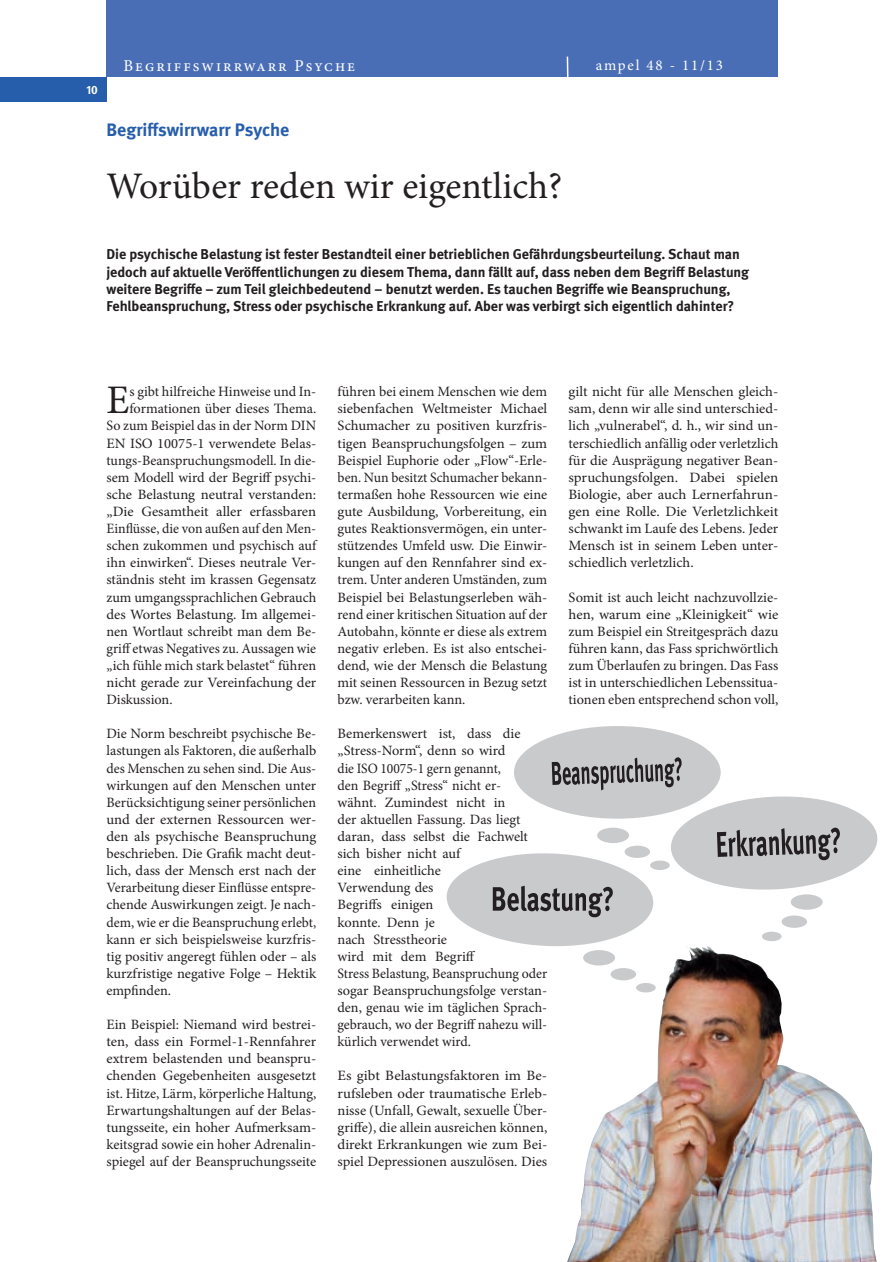
<style>
.page{position:relative;width:891px;height:1262px;background:#fff}
.page>*{position:absolute;margin:0;border:0;box-sizing:border-box;transform-origin:0 0}
.t1{font:40.5px "Minion Pro";color:#231f20}
.t2{font:37.5px "Minion Pro";color:#231f20}
.t3{font:700 18px "DGUV Meta";color:#275eac}
.t4{font:16.5px "Minion Pro";color:#fff}
.t5{font:15px "Minion Pro";letter-spacing:.12em;color:#fff}
.t6{font:14.25px/17.1px "Minion Pro";color:#231f20;text-align:justify}
.t7{font:700 14.25px/17.1px "DGUV Meta";color:#231f20}
.t8{font:14.25px/17.1px "Minion Pro";color:#231f20;text-align:justify;scale:1.05 1}
.t9{font:700 12px "DGUV Meta";color:#fff}
</style>
<div class="page">
<div style="left:106px;top:0;width:672px;height:77px;background:#4a6eb5"></div>
<div style="left:0;top:77px;width:106px;height:25px;background:#275eac"></div>
<svg style="left:567px;top:57px;width:1px;height:20px"></svg>
<div style="left:514px;top:726px;width:207px;height:92px;background:#c9cacc;border-radius:50%"></div>
<svg style="left:446px;top:757px;width:432px;height:189px"></svg>
<div style="left:597px;top:827px;width:32px;height:16px;background:#c9cacc;border-radius:50%"></div>
<div style="left:791px;top:894px;width:32px;height:15px;background:#c9cacc;border-radius:50%"></div>
<div style="left:625px;top:845px;width:25px;height:13px;background:#c9cacc;border-radius:50%"></div>
<div style="left:782px;top:915px;width:25px;height:13px;background:#c9cacc;border-radius:50%"></div>
<div style="left:650px;top:860px;width:20px;height:10px;background:#c9cacc;border-radius:50%"></div>
<div style="left:762px;top:931px;width:20px;height:10px;background:#c9cacc;border-radius:50%"></div>
<img style="left:567px;top:945px;width:310px;height:317px">
<p class="t9" style="left:86px;top:82px;width:13px">10</p>
<p class="t4" style="left:123px;top:55px;width:233px">Begriffswirrwarr Psyche</p>
<p class="t5" style="left:596px;top:55px;width:129px">ampel 48 - 11/13</p>
<p class="t3" style="left:106px;top:119px;width:184px">Begriffswirrwarr Psyche</p>
<h2 class="t2" style="left:106px;top:161px;width:457px">Worüber reden wir eigentlich?</h2>
<p class="t7" style="left:106px;top:246px;width:644px">Die psychische Belastung ist fester Bestandteil einer betrieblichen Gefährdungsbeurteilung. Schaut man jedoch auf aktuelle Veröffentlichungen zu diesem Thema, dann fällt auf, dass neben dem Begriff Belastung weitere Begriffe – zum Teil gleichbedeutend – benutzt werden. Es tauchen Begriffe wie Beanspruchung, Fehlbeanspruchung, Stress oder psychische Erkrankung auf. Aber was verbirgt sich eigentlich dahinter?</p>
<h1 class="t1" style="left:106px;top:373px;width:25px">E</h1>
<p class="t6" style="left:130px;top:383px;width:188px">s gibt hilfreiche Hinweise und In-</p>
<p class="t6" style="left:130px;top:400px;width:188px">formationen über dieses Thema.</p>
<p class="t6" style="left:106px;top:417px;width:211px">So zum Beispiel das in der Norm DIN</p>
<p class="t6" style="left:106px;top:434px;width:211px">EN ISO 10075-1 verwendete Belas-</p>
<p class="t6" style="left:106px;top:452px;width:211px">tungs-Beanspruchungsmodell. In die-</p>
<p class="t6" style="left:106px;top:469px;width:211px">sem Modell wird der Begriff psychi-</p>
<p class="t6" style="left:106px;top:486px;width:211px">sche Belastung neutral verstanden:</p>
<p class="t6" style="left:106px;top:503px;width:211px">„Die Gesamtheit aller erfassbaren</p>
<p class="t6" style="left:106px;top:520px;width:211px">Einflüsse, die von außen auf den Men-</p>
<p class="t6" style="left:106px;top:537px;width:211px">schen zukommen und psychisch auf</p>
<p class="t6" style="left:106px;top:554px;width:211px">ihn einwirken“. Dieses neutrale Ver-</p>
<p class="t6" style="left:106px;top:571px;width:211px">ständnis steht im krassen Gegensatz</p>
<p class="t6" style="left:106px;top:588px;width:211px">zum umgangssprachlichen Gebrauch</p>
<p class="t6" style="left:106px;top:605px;width:211px">des Wortes Belastung. Im allgemei-</p>
<p class="t6" style="left:106px;top:623px;width:211px">nen Wortlaut schreibt man dem Be-</p>
<p class="t6" style="left:106px;top:640px;width:211px">griff etwas Negatives zu. Aussagen wie</p>
<p class="t6" style="left:106px;top:657px;width:211px">„ich fühle mich stark belastet“ führen</p>
<p class="t6" style="left:106px;top:674px;width:211px">nicht gerade zur Vereinfachung der</p>
<p class="t6" style="left:106px;top:691px;width:68px">Diskussion.</p>
<p class="t6" style="left:106px;top:725px;width:211px">Die Norm beschreibt psychische Be&shy;lastungen als Faktoren, die außerhalb des Menschen zu sehen sind. Die Aus&shy;wirkungen auf den Menschen unter Berücksichtigung seiner persönlichen und der externen Ressourcen wer&shy;den als psychische Beanspruchung beschrieben. Die Grafik macht deut&shy;lich, dass der Mensch erst nach der Verarbeitung dieser Einflüsse entspre&shy;chende Auswirkungen zeigt. Je nach&shy;dem, wie er die Beanspruchung erlebt, kann er sich beispielsweise kurzfris&shy;tig positiv angeregt fühlen oder – als kurzfristige negative Folge – Hektik empfinden.</p>
<p class="t6" style="left:106px;top:1016px;width:211px">Ein Beispiel: Niemand wird bestrei&shy;ten, dass ein Formel-1-Rennfahrer extrem belastenden und beanspru&shy;chenden Gegebenheiten ausgesetzt ist. Hitze, Lärm, körperliche Haltung, Erwartungshaltungen auf der Belas&shy;tungsseite, ein hoher Aufmerksam&shy;keitsgrad sowie ein hoher Adrenalin&shy;spiegel auf der Beanspruchungsseite</p>
<p class="t6" style="left:337px;top:383px;width:211px">führen bei einem Menschen wie dem siebenfachen Weltmeister Michael Schumacher zu positiven kurzfris&shy;tigen Beanspruchungsfolgen – zum Beispiel Euphorie oder „Flow“-Erle&shy;ben. Nun besitzt Schumacher bekann&shy;termaßen hohe Ressourcen wie eine gute Ausbildung, Vorbereitung, ein gutes Reaktionsvermögen, ein unter&shy;stützendes Umfeld usw. Die Einwir&shy;kungen auf den Rennfahrer sind ex&shy;trem. Unter anderen Umständen, zum Beispiel bei Belastungserleben wäh&shy;rend einer kritischen Situation auf der Autobahn, könnte er diese als extrem negativ erleben. Es ist also entschei&shy;dend, wie der Mensch die Belastung mit seinen Ressourcen in Bezug setzt bzw. verarbeiten kann.</p>
<p class="t6" style="left:337px;top:725px;width:211px;text-align:left">Bemerkenswert ist, dass die „Stress-Norm“, denn so wird<br>die ISO 10075-1 gern genannt,<br>den Begriff „Stress“ nicht er-<br>wähnt. Zumindest nicht in<br>der aktuellen Fassung. Das liegt daran, dass selbst die Fachwelt sich bisher nicht auf<br>eine einheitliche<br>Verwendung des<br>Begriffs einigen<br>konnte. Denn je<br>nach Stresstheorie<br>wird mit dem Begriff<br>Stress Belastung, Beanspruchung oder sogar Beanspruchungsfolge verstan&shy;den, genau wie im täglichen Sprach&shy;gebrauch, wo der Begriff nahezu will&shy;kürlich verwendet wird.</p>
<p class="t8" style="left:337px;top:1067px;width:201px">Es gibt Belastungsfaktoren im Be&shy;rufsleben oder traumatische Erleb&shy;nisse (Unfall, Gewalt, sexuelle Über&shy;griffe), die allein ausreichen können, direkt Erkrankungen wie zum Bei&shy;spiel Depressionen auszulösen. Dies</p>
<p class="t6" style="left:569px;top:383px;width:211px">gilt nicht für alle Menschen gleich&shy;sam, denn wir alle sind unterschied&shy;lich „vulnerabel“, d. h., wir sind un&shy;terschiedlich anfällig oder verletzlich für die Ausprägung negativer Bean&shy;spruchungsfolgen. Dabei spielen Biologie, aber auch Lernerfahrun&shy;gen eine Rolle. Die Verletzlichkeit schwankt im Laufe des Lebens. Jeder Mensch ist in seinem Leben unter&shy;schiedlich verletzlich.</p>
<p class="t6" style="left:569px;top:588px;width:211px">Somit ist auch leicht nachzuvollzie&shy;hen, warum eine „Kleinigkeit“ wie zum Beispiel ein Streitgespräch dazu führen kann, das Fass sprichwörtlich zum Überlaufen zu bringen. Das Fass ist in unterschiedlichen Lebenssitua&shy;tionen eben entsprechend schon voll,</p>
</div>
